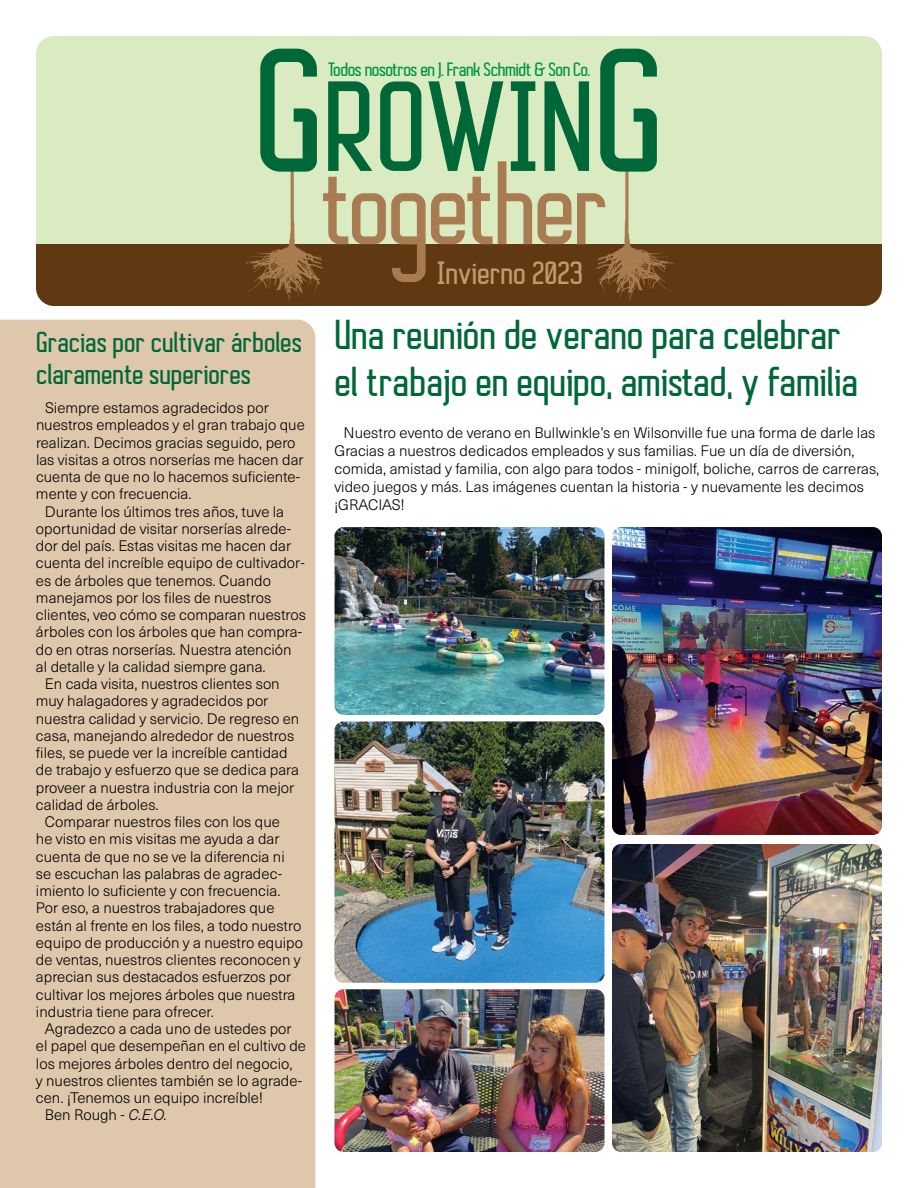
<style>
.page{position:relative;width:918px;height:1188px;background:#fff}
.page>*{position:absolute;margin:0;border:0;box-sizing:border-box;transform-origin:0 0}
.t1{font:700 39px/46.8px "Autobus";color:#006838}
.t2{font:700 30px "Autobus";color:#c49a6c}
.t3{font:700 27px/32.4px "Autobus";color:#006838}
.t4{font:700 18px "Autobus";letter-spacing:-.025em;color:#009444}
.t5{font:300 15px/18px "Neue Haas Unica W1 G";color:#000}
.s1{font-style:italic}
</style>
<div class="page">
<div style="left:0;top:320px;width:315px;height:868px;background:#dfc7ac"></div>
<div style="left:36px;top:36px;width:846px;height:208px;background:#daebc1"></div>
<div style="left:36px;top:244px;width:846px;height:62px;background:#603913"></div>
<svg style="left:246px;top:49px;width:427px;height:252px"></svg>
<img style="left:334px;top:527px;width:270px;height:188px">
<img style="left:334px;top:721px;width:270px;height:262px">
<img style="left:612px;top:527px;width:270px;height:308px">
<img style="left:612px;top:844px;width:270px;height:308px">
<img style="left:335px;top:989px;width:269px;height:163px">
<p class="t4" style="left:328px;top:58px;width:264px">Todos nosotros en J. Frank Schmidt &amp; Son Co.</p>
<h2 class="t2" style="left:437px;top:255px;width:148px">Invierno 2023</h2>
<h3 class="t3" style="left:36px;top:326px;width:267px">Gracias por cultivar árboles claramente superiores</h3>
<h1 class="t1" style="left:335px;top:311px;width:525px">Una reunión de verano para celebrar el trabajo en equipo, amistad, y familia</h1>
<p class="t5" style="left:335px;top:423px;width:546px;text-indent:9px">Nuestro evento de verano en Bullwinkle’s en Wilsonville fue una forma de darle las Gracias a nuestros dedicados empleados y sus familias. Fue un día de diversión, comida, amistad y familia, con algo para todos - minigolf, boliche, carros de carreras, video juegos y más. Las imágenes cuentan la historia - y nuevamente les decimos ¡GRACIAS!</p>
<p class="t5" style="left:45px;top:398px;width:226px">Siempre estamos agradecidos por</p>
<p class="t5" style="left:36px;top:415px;width:270px">nuestros empleados y el gran trabajo que</p>
<p class="t5" style="left:36px;top:433px;width:261px">realizan. Decimos gracias seguido, pero</p>
<p class="t5" style="left:36px;top:450px;width:269px">las visitas a otros norserías me hacen dar</p>
<p class="t5" style="left:36px;top:467px;width:266px">cuenta de que no lo hacemos suficiente-</p>
<p class="t5" style="left:36px;top:484px;width:157px">mente y con frecuencia.</p>
<p class="t5" style="left:45px;top:502px;width:241px">Durante los últimos tres años, tuve la</p>
<p class="t5" style="left:36px;top:519px;width:257px">oportunidad de visitar norserías alrede-</p>
<p class="t5" style="left:36px;top:536px;width:257px">dor del país. Estas visitas me hacen dar</p>
<p class="t5" style="left:36px;top:553px;width:270px">cuenta del increíble equipo de cultivador-</p>
<p class="t5" style="left:36px;top:571px;width:237px">es de árboles que tenemos. Cuando</p>
<p class="t5" style="left:36px;top:588px;width:237px">manejamos por los files de nuestros</p>
<p class="t5" style="left:36px;top:605px;width:272px">clientes, veo cómo se comparan nuestros</p>
<p class="t5" style="left:36px;top:622px;width:268px">árboles con los árboles que han compra-</p>
<p class="t5" style="left:36px;top:640px;width:257px">do en otras norserías. Nuestra atención</p>
<p class="t5" style="left:36px;top:657px;width:231px">al detalle y la calidad siempre gana.</p>
<p class="t5" style="left:45px;top:674px;width:236px">En cada visita, nuestros clientes son</p>
<p class="t5" style="left:36px;top:691px;width:234px">muy halagadores y agradecidos por</p>
<p class="t5" style="left:36px;top:709px;width:265px">nuestra calidad y servicio. De regreso en</p>
<p class="t5" style="left:36px;top:726px;width:260px">casa, manejando alrededor de nuestros</p>
<p class="t5" style="left:36px;top:743px;width:253px">files, se puede ver la increíble cantidad</p>
<p class="t5" style="left:36px;top:760px;width:265px">de trabajo y esfuerzo que se dedica para</p>
<p class="t5" style="left:36px;top:778px;width:260px">proveer a nuestra industria con la mejor</p>
<p class="t5" style="left:36px;top:795px;width:124px">calidad de árboles.</p>
<p class="t5" style="left:45px;top:812px;width:236px">Comparar nuestros files con los que</p>
<p class="t5" style="left:36px;top:829px;width:245px">he visto en mis visitas me ayuda a dar</p>
<p class="t5" style="left:36px;top:847px;width:250px">cuenta de que no se ve la diferencia ni</p>
<p class="t5" style="left:36px;top:864px;width:248px">se escuchan las palabras de agradec-</p>
<p class="t5" style="left:36px;top:881px;width:246px">imiento lo suficiente y con frecuencia.</p>
<p class="t5" style="left:36px;top:898px;width:240px">Por eso, a nuestros trabajadores que</p>
<p class="t5" style="left:36px;top:916px;width:267px">están al frente en los files, a todo nuestro</p>
<p class="t5" style="left:36px;top:933px;width:269px">equipo de producción y a nuestro equipo</p>
<p class="t5" style="left:36px;top:950px;width:266px">de ventas, nuestros clientes reconocen y</p>
<p class="t5" style="left:36px;top:967px;width:257px">aprecian sus destacados esfuerzos por</p>
<p class="t5" style="left:36px;top:985px;width:261px">cultivar los mejores árboles que nuestra</p>
<p class="t5" style="left:36px;top:1002px;width:179px">industria tiene para ofrecer.</p>
<p class="t5" style="left:45px;top:1019px;width:248px">Agradezco a cada uno de ustedes por</p>
<p class="t5" style="left:36px;top:1036px;width:272px">el papel que desempeñan en el cultivo de</p>
<p class="t5" style="left:36px;top:1054px;width:258px">los mejores árboles dentro del negocio,</p>
<p class="t5" style="left:36px;top:1071px;width:268px">y nuestros clientes también se lo agrade-</p>
<p class="t5" style="left:36px;top:1088px;width:228px">cen. ¡Tenemos un equipo increíble!</p>
<p class="t5" style="left:45px;top:1105px;width:124px">Ben Rough - <span class="s1">C.E.O.</span></p>
</div>
